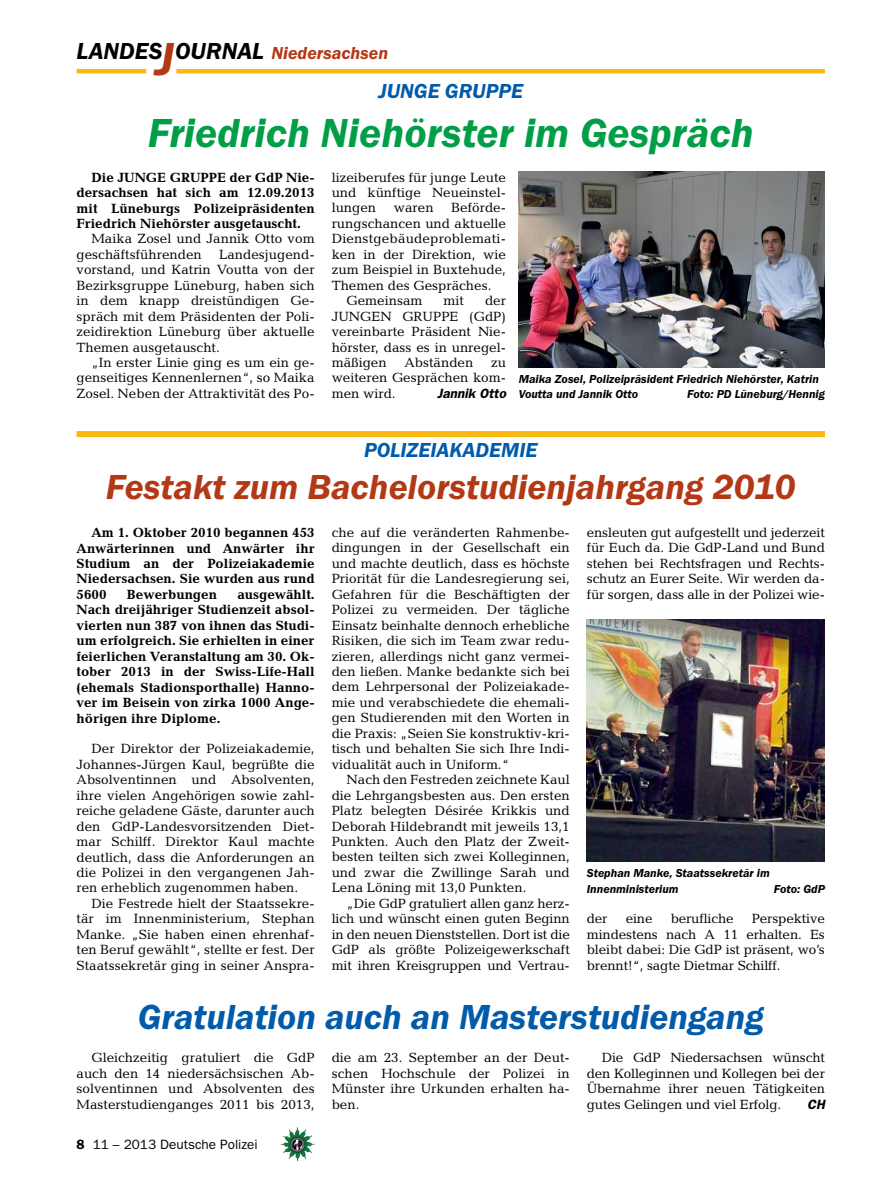
<style>
.page{position:relative;width:893px;height:1191px;background:#fff}
.page>*{position:absolute;margin:0;border:0;box-sizing:border-box;transform-origin:0 0}
.t1{font:italic 600 42px "Franklin Gothic Itc T";color:#009f47}
.t2{font:italic 600 36px "Franklin Gothic Itc T";color:#b33916}
.t3{font:italic 600 36px "Franklin Gothic Itc T";color:#005baa}
.t4{font:italic 600 21px "Franklin Gothic Itc T";color:#005baa}
.t5{font:italic 600 18px "Franklin Gothic Itc T";color:#b33916}
.t6{font:13.5px/15.5px "Candida";color:#000;text-align:justify}
.t7{font:700 13.5px/15.5px "Candida";color:#000;text-align:justify}
.t8{font:13.5px "Franklin Gothic";color:#000}
.t9{font:italic 600 13.5px "Franklin Gothic";color:#000}
.t10{font:italic 600 12px/15.5px "Franklin Gothic Itc T";color:#000}
.s1{font-size:24px;color:#000}
.s2{font-size:48px}
.s3{font-weight:600}
</style>
<div class="page">
<hr style="left:77px;top:69px;width:69px;height:4px;background:#fdb913">
<hr style="left:176px;top:69px;width:649px;height:4px;background:#fdb913">
<img style="left:281px;top:1128px;width:16px;height:24px">
<img style="left:519px;top:171px;width:306px;height:196px">
<div style="left:77px;top:431px;width:748px;height:6px;background:#fdb913"></div>
<img style="left:587px;top:620px;width:238px;height:241px">
<h3 class="t5" style="left:77px;top:42px;width:313px"><span class="s1">LANDES</span><span class="s2">J</span><span class="s1">OURNAL</span> Niedersachsen</h3>
<h3 class="t4" style="left:378px;top:79px;width:95px">junge gruppe</h3>
<h1 class="t1" style="left:148px;top:109px;width:608px">Friedrich Niehörster im Gespräch</h1>
<p class="t7" style="left:77px;top:169px;width:240px;text-indent:15px">Die JUNGE GRUPPE der GdP Nie&shy;dersachsen hat sich am 12.09.2013 mit Lüneburgs Polizeipräsidenten Friedrich Niehörster ausgetauscht.</p>
<p class="t6" style="left:77px;top:231px;width:240px;text-indent:15px">Maika Zosel und Jannik Otto vom geschäftsführenden</p>
<p class="t6" style="left:332px;top:169px;width:176px">lizeiberufes für junge Leute und künftige Neueinstel&shy;lungen</p>
<p class="t6" style="left:394px;top:200px;width:41px">waren</p>
<p class="t6" style="left:451px;top:200px;width:56px">Beförde-</p>
<p class="t6" style="left:332px;top:216px;width:176px">rungschancen und aktuelle</p>
<p class="t6" style="left:332px;top:231px;width:176px">Dienstgebäudeproblemati-</p>
<p class="t6" style="left:332px;top:246px;width:176px">ken in der Direktion, wie</p>
<p class="t6" style="left:332px;top:262px;width:176px">zum Beispiel in Buxtehude,</p>
<p class="t6" style="left:332px;top:277px;width:161px">Themen des Gespräches.</p>
<p class="t6" style="left:347px;top:293px;width:77px">Gemeinsam</p>
<p class="t6" style="left:443px;top:293px;width:22px">mit</p>
<p class="t6" style="left:77px;top:247px;width:240px;text-indent:143px">Landesjugend&shy;vorstand, und Katrin Voutta von der Bezirksgruppe Lüneburg, haben sich in dem knapp dreistündigen Ge&shy;spräch mit dem Präsidenten der Poli&shy;zeidirektion Lüneburg über aktuelle Themen ausgetauscht.</p>
<p class="t6" style="left:77px;top:355px;width:240px;text-indent:15px">„In erster Linie ging es um ein ge&shy;genseitiges Kennenlernen“, so Maika Zosel. Neben der Attraktivität des Po-</p>
<p class="t6" style="left:332px;top:293px;width:176px;text-indent:153px">der JUNGEN GRUPPE (GdP) vereinbarte Präsident Nie&shy;hörster, dass es in unregel&shy;mäßigen</p>
<p class="t6" style="left:404px;top:355px;width:71px">Abständen</p>
<p class="t6" style="left:332px;top:355px;width:176px;text-indent:159px">zu weiteren Gesprächen kom&shy;men wird.</p>
<p class="t10" style="left:519px;top:371px;width:302px">Maika Zosel, Polizeipräsident Friedrich Niehörster, Katrin<br>Voutta und Jannik Otto</p>
<p class="t9" style="left:437px;top:385px;width:70px">Jannik Otto</p>
<p class="t10" style="left:687px;top:386px;width:140px">Foto: PD Lüneburg/Hennig</p>
<h3 class="t4" style="left:364px;top:437px;width:87px">Pol izeiakade</h3>
<h3 class="t4" style="left:501px;top:437px;width:37px">mie</h3>
<h2 class="t2" style="left:106px;top:466px;width:691px">Festakt zum Bachelorstudienjahrgang 2010</h2>
<p class="t7" style="left:77px;top:525px;width:240px;text-indent:15px">Am 1. Oktober 2010 begannen 453<br>Anwärterinnen und Anwärter ihr Studium an der Polizeiakademie Niedersachsen. Sie wurden aus rund 5600</p>
<p class="t6" style="left:587px;top:524px;width:240px">ensleuten gut aufgestellt und jederzeit für Euch da. Die GdP-Land und Bund stehen bei Rechtsfragen und Rechts&shy;schutz an Eurer Seite. Wir werden da&shy;für sorgen, dass alle in der Polizei wie-</p>
<p class="t6" style="left:332px;top:524px;width:240px">che auf die veränderten Rahmenbe&shy;dingungen in der Gesellschaft ein und machte deutlich, dass es höchste Priorität für die Landesregierung sei, Gefahren für die Beschäftigten der Polizei zu vermeiden. Der tägliche Einsatz beinhalte dennoch erhebliche Risiken, die sich im Team zwar redu&shy;zieren, allerdings nicht ganz vermei&shy;den ließen. Manke bedankte sich bei dem Lehrpersonal der Polizeiakade&shy;mie und verabschiedete die ehemali&shy;gen Studierenden mit den Worten in die Praxis: „Seien Sie konstruktiv-kri&shy;tisch und behalten Sie sich Ihre Indi&shy;vidualität auch in Uniform.“</p>
<p class="t6" style="left:332px;top:772px;width:240px;text-indent:15px">Nach den Festreden zeichnete Kaul die Lehrgangsbesten aus. Den ersten Platz belegten Désirée Krikkis und Deborah Hildebrandt mit jeweils 13,1<br>Punkten. Auch den Platz der Zweit&shy;besten teilten sich zwei Kolleginnen, und zwar die Zwillinge Sarah und Lena Löning mit 13,0 Punkten.</p>
<p class="t6" style="left:332px;top:895px;width:240px;text-indent:15px">„Die GdP gratuliert allen ganz herz&shy;lich und wünscht einen guten Beginn in den neuen Dienststellen. Dort ist die GdP als größte Polizeigewerkschaft mit ihren Kreisgruppen und Vertrau-</p>
<p class="t7" style="left:77px;top:586px;width:240px;text-indent:161px">ausgewählt.<br>Nach dreijähriger Studienzeit absol&shy;vierten nun 387 von ihnen das Studi&shy;um erfolgreich. Sie erhielten in einer feierlichen Veranstaltung am 30. Ok&shy;tober 2013 in der Swiss-Life-Hall (ehemals Stadionsporthalle) Hanno&shy;ver im Beisein von zirka 1000 Ange&shy;hörigen ihre Diplome.</p>
<p class="t6" style="left:77px;top:741px;width:240px;text-indent:15px">Der Direktor der Polizeiakademie, Johannes-Jürgen Kaul, begrüßte die Absolventinnen und Absolventen, ihre vielen Angehörigen sowie zahl&shy;reiche geladene Gäste, darunter auch den GdP-Landesvorsitzenden Diet&shy;mar Schilff. Direktor Kaul machte deutlich, dass die Anforderungen an die Polizei in den vergangenen Jah&shy;ren erheblich zugenommen haben.</p>
<p class="t6" style="left:77px;top:895px;width:240px;text-indent:15px">Die Festrede hielt der Staatssekre&shy;tär im Innenministerium, Stephan Manke. „Sie haben einen ehrenhaf&shy;ten Beruf gewählt“, stellte er fest. Der Staatssekretär ging in seiner Anspra-</p>
<p class="t7" style="left:127px;top:586px;width:92px">Bewerbungen</p>
<p class="t10" style="left:587px;top:865px;width:184px">Stephan Manke, Staatssekretär im<br>Innenministerium</p>
<p class="t10" style="left:774px;top:880px;width:53px">Foto: GdP</p>
<p class="t6" style="left:587px;top:911px;width:240px;text-indent:165px">Perspektive mindestens nach A 11 erhalten. Es bleibt dabei: Die GdP ist präsent, wo’s brennt!“, sagte Dietmar Schilff.</p>
<p class="t6" style="left:587px;top:911px;width:22px">der</p>
<p class="t6" style="left:626px;top:911px;width:28px">eine</p>
<p class="t6" style="left:671px;top:911px;width:64px">berufliche</p>
<h2 class="t3" style="left:138px;top:995px;width:629px">Gratulation auch an Masterstudiengang</h2>
<p class="t6" style="left:77px;top:1050px;width:240px;text-indent:15px">Gleichzeitig gratuliert die GdP auch den 14 niedersächsischen Ab&shy;solventinnen und Absolventen des Masterstudienganges 2011 bis 2013,</p>
<p class="t6" style="left:332px;top:1050px;width:240px">die am 23. September an der Deut&shy;schen Hochschule der Polizei in Münster ihre Urkunden erhalten ha&shy;ben.</p>
<p class="t6" style="left:587px;top:1050px;width:240px;text-indent:15px">Die GdP Niedersachsen wünscht den Kolleginnen und Kollegen bei der Übernahme ihrer neuen Tätigkeiten gutes Gelingen und viel Erfolg.</p>
<p class="t9" style="left:807px;top:1096px;width:19px">CH</p>
<p class="t8" style="left:77px;top:1136px;width:183px"><span class="s3">8</span> 11 – 2013 Deutsche Polizei</p>
</div>
